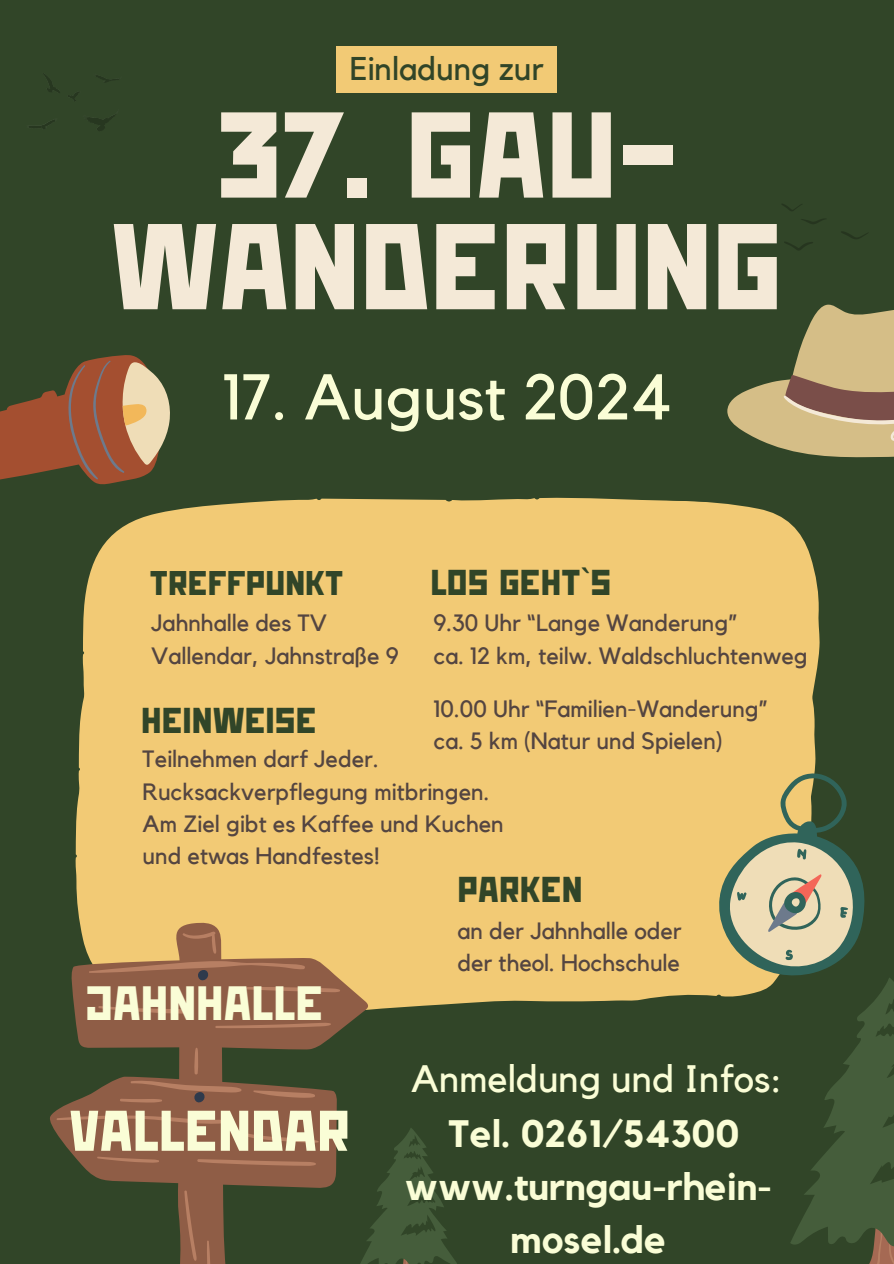
<style>
.page{position:relative;width:894px;height:1264px;background:#fff}
.page>*{position:absolute;margin:0;border:0;box-sizing:border-box;transform-origin:0 0}
.t1{font:121.65px/111.6px "ST Kooperativ";color:#f4e9d7;text-align:center}
.t2{font:63.75px "Kollektif";color:#fafdd6}
.t3{font:57.15px "ST Kooperativ";color:#fafdd6}
.t4{font:48.15px "ST Kooperativ";color:#fafdd6}
.t5{font:700 38.1px/52.8px "Kollektif";color:#fafdd6;text-align:center}
.t6{font:38.1px "Kollektif";color:#fafdd6}
.t7{font:36px "ST Kooperativ";color:#314528}
.t8{font:34.2px "ST Kooperativ";color:#314528}
.t9{font:32.7px "Kollektif";color:#314528}
.t10{font:23.55px/32.2px "Kollektif";color:#544541}
.s1{font-family:"Noto Sans"}
</style>
<div class="page">
<div style="left:0;top:0;width:893px;height:1263px;background:#314528"></div>
<svg style="left:85px;top:497px;width:734px;height:99px;background:#debc6d"></svg>
<div style="left:82px;top:596px;width:738px;height:86px;background:#f2ca75"></div>
<div style="left:75px;top:682px;width:741px;height:328px;background:#f2ca75"></div>
<svg style="left:50px;top:922px;width:318px;height:210px"></svg>
<svg style="left:56px;top:931px;width:284px;height:332px;fill:#8f5d46"></svg>
<svg style="left:194px;top:967px;width:17px;height:16px"></svg>
<svg style="left:191px;top:1089px;width:16px;height:16px"></svg>
<svg style="left:0;top:355px;width:170px;height:130px"></svg>
<svg style="left:727px;top:304px;width:166px;height:154px"></svg>
<svg style="left:708px;top:759px;width:185px;height:504px"></svg>
<svg style="left:359px;top:1127px;width:98px;height:136px"></svg>
<svg style="left:782px;top:204px;width:20px;height:7px"></svg>
<svg style="left:784px;top:242px;width:29px;height:8px"></svg>
<svg style="left:801px;top:219px;width:24px;height:5px"></svg>
<svg style="left:841px;top:231px;width:27px;height:8px"></svg>
<div style="left:336px;top:47px;width:221px;height:46px;background:#f2ca75"></div>
<p class="t9" style="left:349px;top:53px;width:195px">Einladung zur</p>
<p class="t1" style="left:111px;top:108px;width:673px">37. GAU-<br>WANDERUNG</p>
<p class="t2" style="left:222px;top:368px;width:450px">17. August 2024</p>
<h1 class="t7" style="left:430px;top:567px;width:182px">LOS GEHT<span class="s1">`</span>S</h1>
<p class="t10" style="left:433px;top:608px;width:305px">9.30 Uhr “Lange Wanderung”</p>
<p class="t10" style="left:433px;top:640px;width:376px">ca. 12 km, teilw. Waldschluchtenweg</p>
<p class="t10" style="left:433px;top:693px;width:335px">10.00 Uhr “Familien-Wanderung”</p>
<h2 class="t10" style="left:433px;top:725px;width:291px">ca. 5 km (Natur und Spielen)</h2>
<p class="t8" style="left:150px;top:569px;width:195px">TREFFPUNKT</p>
<p class="t10" style="left:151px;top:608px;width:249px">Jahnhalle des TV<br>Vallendar, Jahnstraße 9</p>
<p class="t7" style="left:141px;top:705px;width:177px">HEINWEISE</p>
<h6 class="t10" style="left:142px;top:744px;width:237px">Teilnehmen darf Jeder.</h6>
<p class="t10" style="left:142px;top:776px;width:348px">Rucksackverpflegung mitbringen.</p>
<p class="t10" style="left:142px;top:808px;width:362px">Am Ziel gibt es Kaffee und Kuchen und etwas Handfestes!</p>
<p class="t4" style="left:85px;top:984px;width:239px">JAHNHALLE</p>
<p class="t7" style="left:457px;top:875px;width:127px">PARKEN</p>
<p class="t10" style="left:457px;top:915px;width:226px">an der Jahnhalle oder der theol. Hochschule</p>
<p class="t6" style="left:411px;top:1060px;width:372px">Anmeldung und Infos:</p>
<p class="t3" style="left:69px;top:1107px;width:282px">VALLENDAR</p>
<h6 class="t5" style="left:405px;top:1108px;width:368px">Tel. 0261/54300 www.turngau-rhein&shy;mosel.de</h6>
</div>
